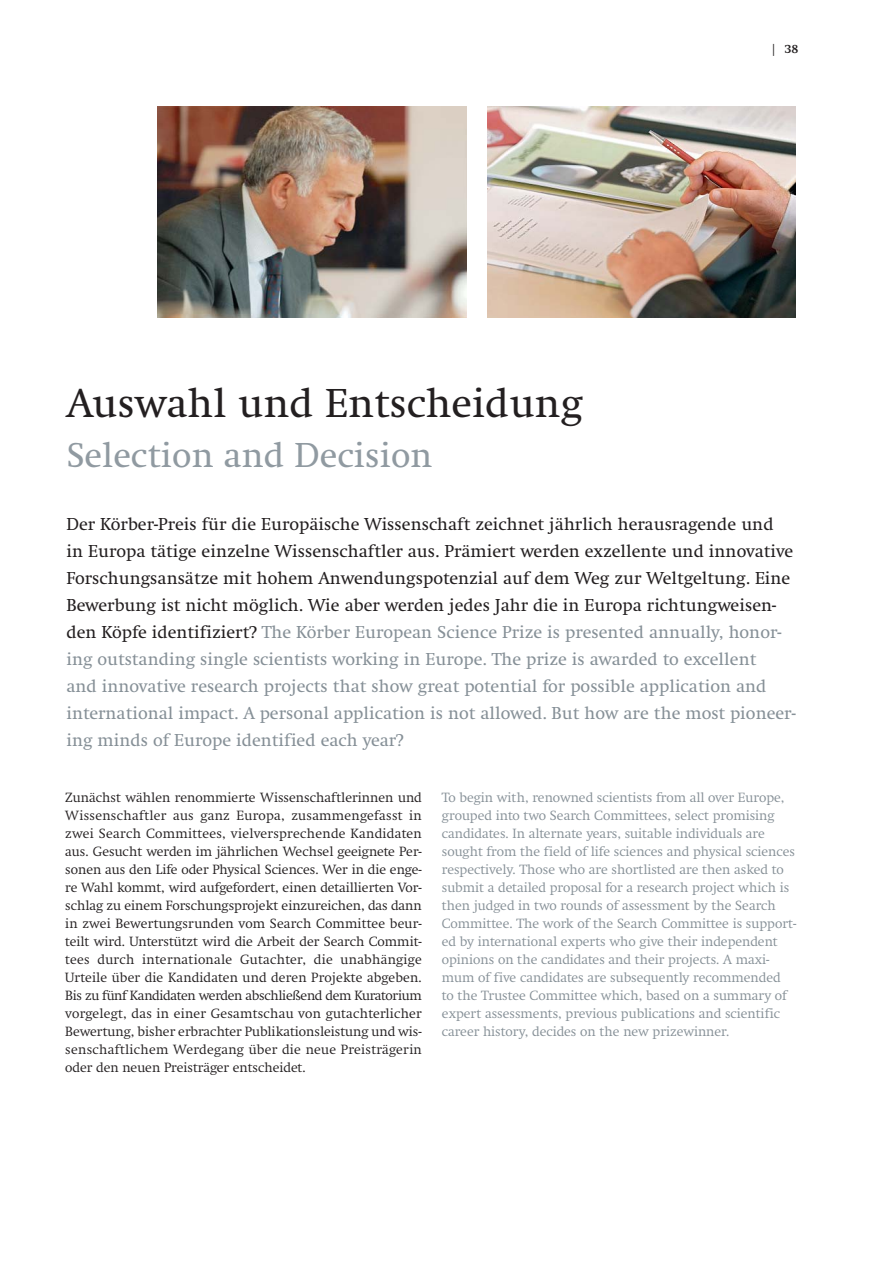
<style>
.page{position:relative;width:893px;height:1263px;background:#fff}
.page>*{position:absolute;margin:0;border:0;box-sizing:border-box;transform-origin:0 0}
.t1{font:42px "Swift EF";color:#231f20}
.t2{font:36px "Swift EF";color:#909aa1}
.t3{font:18px/27px "Swift EF";color:#231f20}
.t4{font:300 13.2px/18px "Swift T";color:#231f20;text-align:justify}
.t5{font:300 13.2px/18px "Swift T";color:#869097}
.t6{font:700 12px "Swift T";color:#231f20}
.s1{color:#869097}
</style>
<div class="page">
<img style="left:487px;top:106px;width:308px;height:211px">
<img style="left:158px;top:106px;width:308px;height:211px">
<h1 class="t1" style="left:66px;top:387px;width:518px">Auswahl und Entscheidung</h1>
<h2 class="t2" style="left:66px;top:442px;width:367px">Selection and Decision</h2>
<p class="t6" style="left:772px;top:44px;width:28px">| 38</p>
<p class="t3" style="left:66px;top:512px;width:730px">Der Körber-Preis für die Europäische Wissenschaft zeichnet jährlich herausragende und<br>in Europa tätige einzelne Wissenschaftler aus. Prämiert werden exzellente und innovative Forschungsansätze mit hohem Anwendungspotenzial auf dem Weg zur Weltgeltung. Eine Bewerbung ist nicht möglich. Wie aber werden jedes Jahr die in Europa richtungweisen&shy;den Köpfe identifiziert? <span class="s1">The Körber European Science Prize is presented annually, honor - ing outstanding single scientists working in Europe. The prize is awarded to excellent<br>and innovative research projects that show great potential for possible application and international impact. A personal application is not allowed. But how are the most pioneer - ing minds of Europe identified each year?</span></p>
<p class="t4" style="left:65px;top:790px;width:358px">Zunächst wählen renommierte Wissenschaftlerinnen und Wissenschaftler aus ganz Europa, zusammengefasst in zwei Search Committees, vielversprechende Kandidaten aus. Gesucht werden im jährlichen Wechsel geeignete Per&shy;sonen aus den Life oder Physical Sciences. Wer in die enge&shy;re Wahl kommt, wird aufgefordert, einen detaillierten Vor&shy;schlag zu einem Forschungsprojekt einzureichen, das dann in zwei Bewertungsrunden vom Search Committee beur&shy;teilt wird. Unterstützt wird die Arbeit der Search Commit&shy;tees durch internationale Gutachter, die unabhängige Urteile über die Kandidaten und deren Projekte abgeben.<br>Bis zu fünf Kandidaten werden abschließend dem Kuratorium vorgelegt, das in einer Gesamtschau von gutachterlicher Bewertung, bisher erbrachter Publikationsleistung und wis&shy;senschaft lichem Werdegang über die neue Preisträgerin oder den neuen Preisträger entscheidet.</p>
<p class="t5" style="left:442px;top:790px;width:356px">To begin with, renowned scientists from all over Europe, grouped into two Search Committees, select promising candidates. In alternate years, suitable individuals are sought from the field of life sciences and physical sciences respectively. Those who are shortlisted are then asked to submit a detailed proposal for a research project which is then judged in two rounds of assessment by the Search Committee. The work of the Search Committee is support - ed by international experts who give their independent opinions on the candidates and their projects. A maxi&shy;mum of five candidates are subsequently recommended<br>to the Trustee Committee which, based on a summary of expert assessments, previous publications and scientific career history, decides on the new prizewinner.</p>
</div>
